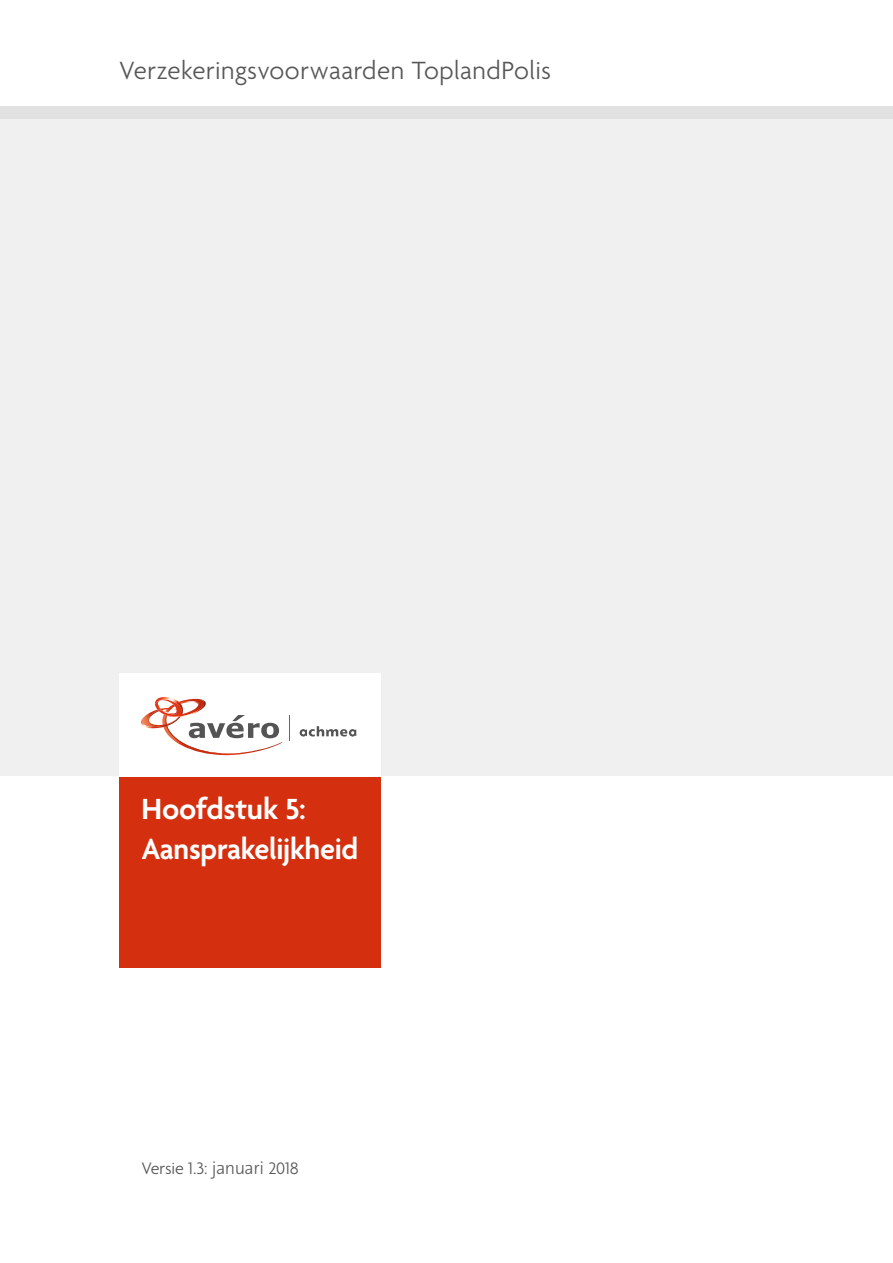
<style>
.page{position:relative;width:893px;height:1263px;background:#fff}
.page>*{position:absolute;margin:0;border:0;box-sizing:border-box;transform-origin:0 0}
.t1{font:600 31.5px/40.5px "Agenda";letter-spacing:-.01em;color:#fff}
.t2{font:300 27px "Agenda";letter-spacing:.015em;color:#575756}
.t3{font:300 18px "Agenda";letter-spacing:-.01em;color:#575756}
.s1{font-family:"The Sans B3"}
</style>
<div class="page">
<div style="left:0;top:119px;width:893px;height:657px;background:#f0f0f0"></div>
<div style="left:119px;top:776px;width:262px;height:191px;background:#d4300f"></div>
<div style="left:119px;top:673px;width:262px;height:103px;background:#fff"></div>
<svg style="left:300px;top:726px;width:56px;height:10px"></svg>
<svg style="left:141px;top:696px;width:141px;height:59px"></svg>
<svg style="left:289px;top:715px;width:1px;height:25px"></svg>
<div style="left:0;top:106px;width:893px;height:13px;background:#e1e1e1"></div>
<p class="t2" style="left:119px;top:56px;width:433px">Verzekeringsvoorwaarden ToplandPolis</p>
<p class="t1" style="left:141px;top:790px;width:218px">Hoofdstuk 5:<br>Aansprakelijkheid</p>
<p class="t3" style="left:141px;top:1158px;width:159px">Versie 1.3: <span class="s1">januari</span> 2018</p>
</div>
